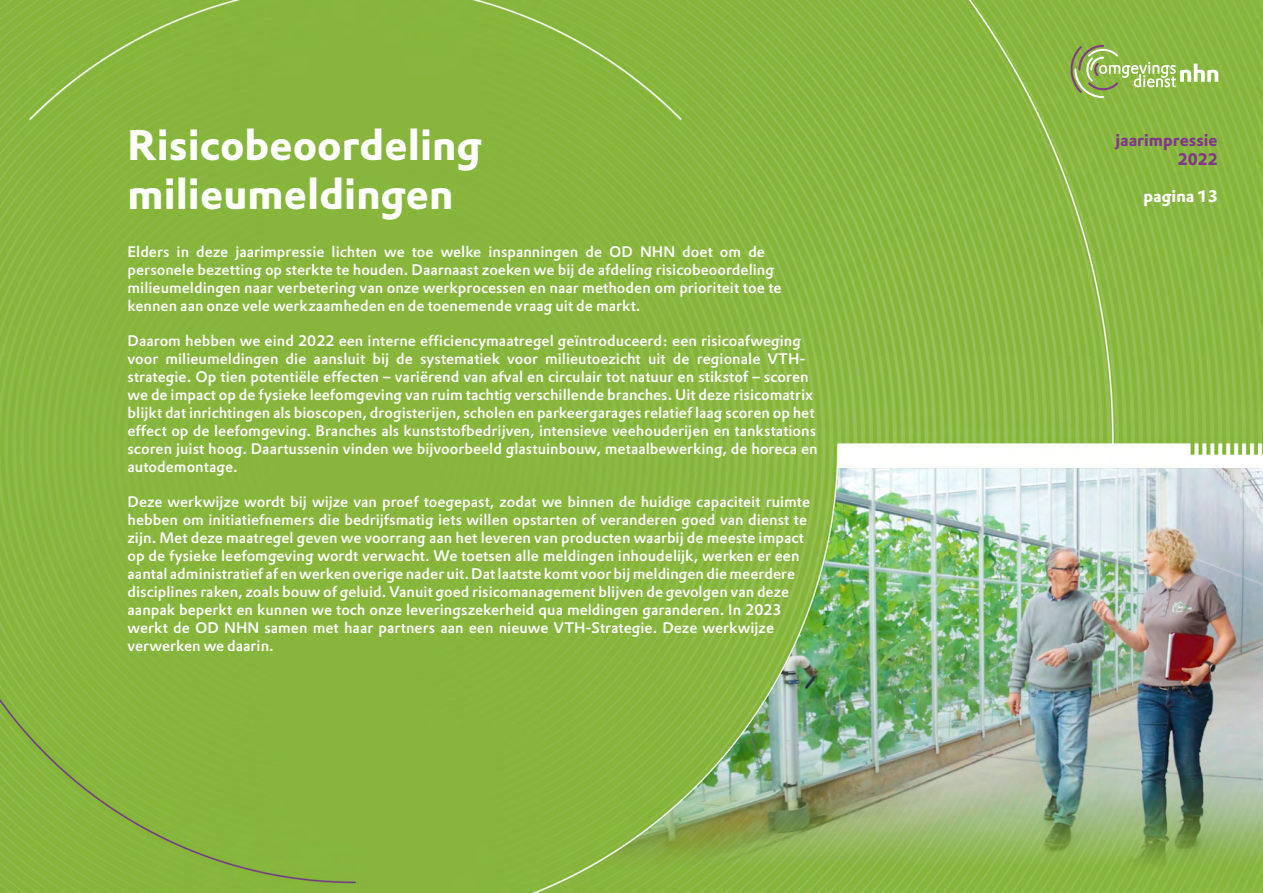
<style>
.page{position:relative;width:1263px;height:893px;background:#fff}
.page>*{position:absolute;margin:0;border:0;box-sizing:border-box;transform-origin:0 0}
.t1{font:700 42px/48.6px "DTL Prokyon TOT";color:#fff}
.t2{font:700 16.5px/18.6px "DTL Prokyon TOT";color:#82368c;text-align:right}
.t3{font:700 16.5px "DTL Prokyon TOT";color:#fff}
.t4{font:500 15px/18px "DTL Prokyon TOT";color:#fff}
</style>
<div class="page">
<img style="left:0;top:0;width:1263px;height:893px">
<svg style="left:1069px;top:45px;width:149px;height:53px;background:#99bc5d"></svg>
<h1 class="t1" style="left:128px;top:121px;width:355px">Risicobeoordeling milieumeldingen</h1>
<p class="t4" style="left:128px;top:242px;width:655px">Elders in deze jaarimpressie lichten we toe welke inspanningen de OD NHN doet om de personele bezetting op sterkte te houden. Daarnaast zoeken we bij de afdeling risicobeoordeling milieumeldingen naar verbetering van onze werkprocessen en naar methoden om prioriteit toe te kennen aan onze vele werkzaamheden en de toenemende vraag uit de markt.</p>
<p class="t4" style="left:128px;top:331px;width:692px">Daarom hebben we eind 2022 een interne efficiencymaatregel geïntroduceerd: een risicoafweging voor milieumeldingen die aansluit bij de systematiek voor milieutoezicht uit de regionale VTH&shy;strategie. Op tien potentiële effecten – variërend van afval en circulair tot natuur en stikstof – scoren we de impact op de fysieke leefomgeving van ruim tachtig verschillende branches. Uit deze risicomatrix blijkt dat inrichtingen als bioscopen, drogisterijen, scholen en parkeergarages relatief laag scoren op het effect op de leefomgeving. Branches als kunststofbedrijven, intensieve veehouderijen en tankstations scoren juist hoog. Daartussenin vinden we bijvoorbeeld glastuinbouw, metaalbewerking, de horeca en autodemontage.</p>
<p class="t4" style="left:128px;top:492px;width:684px">Deze werkwijze wordt bij wijze van proef toegepast, zodat we binnen de huidige capaciteit ruimte hebben om initiatiefnemers die bedrijfsmatig iets willen opstarten of veranderen goed van dienst te zijn. Met deze maatregel geven we voorrang aan het leveren van producten waarbij de meeste impact op de fysieke leefomgeving wordt verwacht. We toetsen alle meldingen inhoudelijk, werken er een aantal administratief af en werken overige nader uit. Dat laatste komt voor bij meldingen die meerdere disciplines raken, zoals bouw of geluid. Vanuit goed risicomanagement blijven de gevolgen van deze aanpak beperkt en kunnen we toch onze leveringszekerheid qua meldingen garanderen. In 2023 werkt de OD NHN samen met haar partners aan een nieuwe VTH-Strategie. Deze werkwijze verwerken we daarin.</p>
<p class="t2" style="left:1115px;top:131px;width:104px">jaarimpressie<br>2022</p>
<p class="t3" style="left:1143px;top:185px;width:76px">pagina 13</p>
</div>
